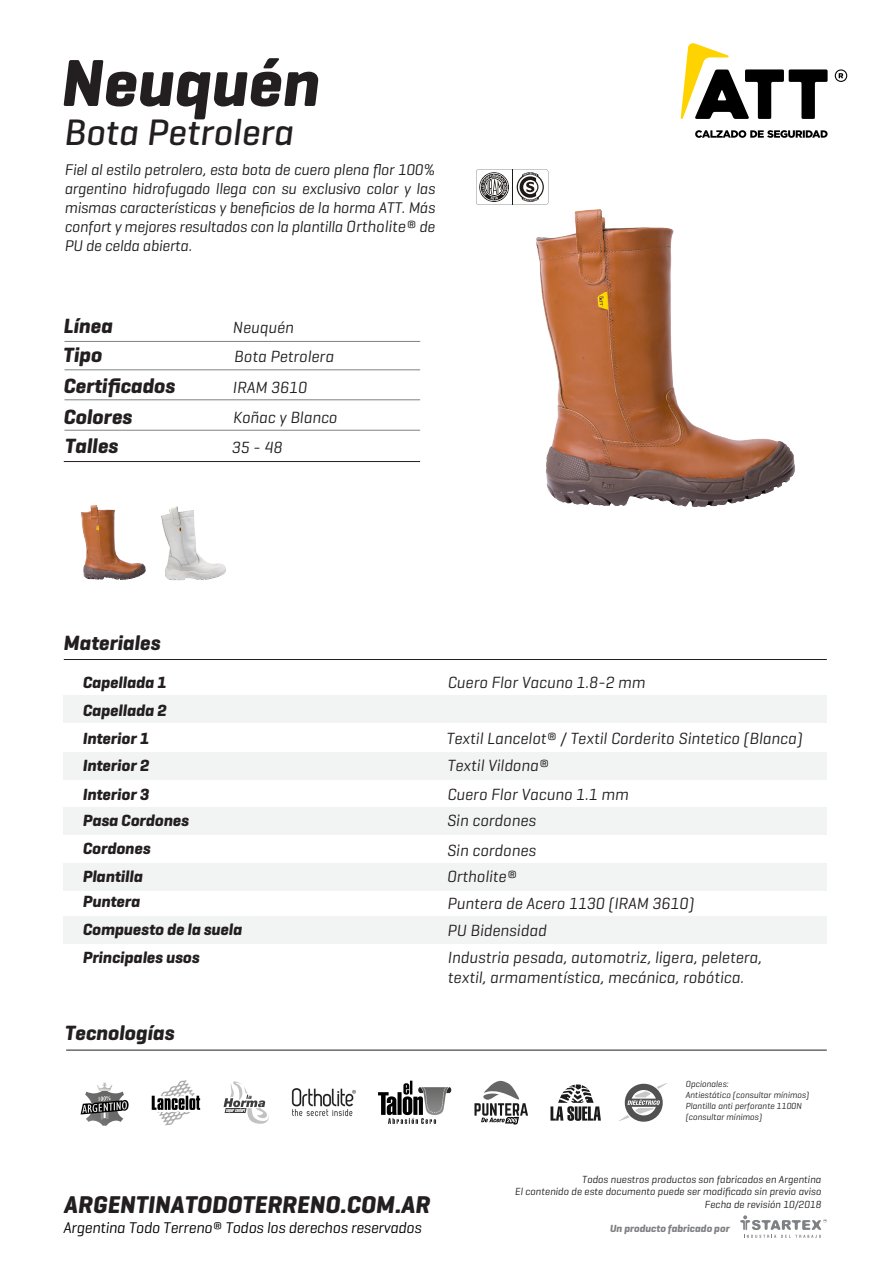
<style>
.page{position:relative;width:893px;height:1263px;background:#fff}
.page>*{position:absolute;margin:0;border:0;box-sizing:border-box;transform-origin:0 0}
.t1{font:italic 700 67.5px "Geogrotesque";color:#231f20}
.t2{font:italic 500 37.5px "Geogrotesque";color:#231f20}
.t3{font:italic 700 24.75px "Geogrotesque";color:#231f20}
.t4{font:italic 700 21px "Geogrotesque";color:#231f20}
.t5{font:italic 16.5px/27.2px "Geogrotesque";color:#231f20}
.t6{font:italic 700 16.5px/27.6px "Geogrotesque";color:#231f20}
.t7{font:italic 15.75px/19px "Geogrotesque";letter-spacing:-.01em;color:#1e1b1c;text-align:justify}
.t8{font:italic 15.75px "Geogrotesque";letter-spacing:-.01em;color:#000}
.t9{font:italic 10.5px/12.6px "Geogrotesque";color:#231f20;text-align:right}
.t10{font:italic 700 10.5px "Geogrotesque";color:#808184}
.t11{font:italic 9px/10.8px "Geogrotesque";color:#231f20}
.s1{font-size:16.5px;color:#231f20}
</style>
<div class="page">
<svg style="left:474px;top:1080px;width:54px;height:44px"></svg>
<svg style="left:476px;top:169px;width:72px;height:21px"></svg>
<div style="left:64px;top:916px;width:763px;height:27px;background:#f2f3f3"></div>
<div style="left:64px;top:863px;width:763px;height:27px;background:#f2f3f3"></div>
<div style="left:64px;top:696px;width:763px;height:27px;background:#f2f3f3"></div>
<hr style="left:64px;top:659px;width:763px;height:1px;background:#231f20">
<div style="left:64px;top:807px;width:763px;height:28px;background:#f2f3f3"></div>
<div style="left:64px;top:752px;width:763px;height:27px;background:#f2f3f3"></div>
<hr style="left:66px;top:1050px;width:761px;height:1px;background:#231f20">
<hr style="left:64px;top:341px;width:356px;height:1px;background:#808184">
<hr style="left:64px;top:369px;width:356px;height:1px;background:#808184">
<hr style="left:64px;top:399px;width:356px;height:1px;background:#808184">
<hr style="left:64px;top:430px;width:356px;height:1px;background:#808184">
<hr style="left:64px;top:461px;width:356px;height:1px;background:#231f20">
<svg style="left:835px;top:69px;width:12px;height:13px"></svg>
<svg style="left:695px;top:130px;width:133px;height:8px"></svg>
<svg style="left:681px;top:43px;width:147px;height:76px"></svg>
<svg style="left:619px;top:1083px;width:48px;height:39px"></svg>
<svg style="left:224px;top:1081px;width:45px;height:43px"></svg>
<svg style="left:550px;top:1084px;width:51px;height:37px"></svg>
<svg style="left:378px;top:1081px;width:74px;height:43px"></svg>
<svg style="left:81px;top:1083px;width:48px;height:43px"></svg>
<svg style="left:152px;top:1080px;width:48px;height:46px"></svg>
<svg style="left:740px;top:1215px;width:87px;height:23px"></svg>
<img style="left:363px;top:190px;width:432px;height:317px">
<img style="left:80px;top:505px;width:66px;height:75px">
<img style="left:291px;top:1088px;width:65px;height:29px">
<img style="left:161px;top:506px;width:65px;height:75px">
<h1 class="t1" style="left:60px;top:41px;width:260px">Neuquén</h1>
<h2 class="t2" style="left:63px;top:109px;width:231px">Bota Petrolera</h2>
<p class="t7" style="left:65px;top:159px;width:372px">Fiel al estilo petrolero, esta bota de cuero plena flor 100% argentino hidrofugado llega con su exclusivo color y las mismas características y beneficios de la horma ATT. Más confort y mejores resultados con la plantilla <span class="s1">Ortholite®</span> de PU de celda abierta.</p>
<p class="t4" style="left:63px;top:313px;width:51px">Línea</p>
<p class="t5" style="left:233px;top:313px;width:62px">Neuquén</p>
<p class="t4" style="left:63px;top:342px;width:40px">Tipo</p>
<p class="t5" style="left:234px;top:343px;width:101px">Bota Petrolera</p>
<p class="t4" style="left:63px;top:372px;width:113px">Certificados</p>
<p class="t5" style="left:233px;top:373px;width:76px">IRAM 3610</p>
<p class="t4" style="left:63px;top:403px;width:70px">Colores</p>
<p class="t5" style="left:233px;top:403px;width:106px">Koñac y Blanco</p>
<p class="t4" style="left:65px;top:433px;width:55px">Talles</p>
<p class="t5" style="left:231px;top:433px;width:52px">35 - 48</p>
<p class="t4" style="left:63px;top:630px;width:98px">Materiales</p>
<p class="t6" style="left:82px;top:669px;width:86px">Capellada 1<br>Capellada 2<br>Interior 1<br>Interior 2</p>
<p class="t6" style="left:82px;top:781px;width:108px;line-height:26.2px">Interior 3<br>Pasa Cordones</p>
<p class="t5" style="left:447px;top:668px;width:199px">Cuero Flor Vacuno 1.8-2 mm</p>
<p class="t5" style="left:446px;top:724px;width:358px">Textil Lancelot® / Textil Corderito Sintetico (Blanca)</p>
<p class="t5" style="left:447px;top:750px;width:183px;line-height:29.5px">Textil Vildona®<br>Cuero Flor Vacuno 1.1 mm</p>
<p class="t5" style="left:447px;top:807px;width:91px">Sin cordones</p>
<p class="t6" style="left:82px;top:835px;width:69px">Cordones</p>
<p class="t5" style="left:447px;top:836px;width:91px">Sin cordones</p>
<p class="t6" style="left:82px;top:862px;width:62px">Plantilla</p>
<p class="t5" style="left:447px;top:862px;width:71px">Ortholite®</p>
<p class="t6" style="left:82px;top:888px;width:161px">Puntera<br>Compuesto de la suela<br>Principales usos</p>
<p class="t5" style="left:447px;top:889px;width:316px">Puntera de Acero 1130 (IRAM 3610)<br>PU Bidensidad<br>Industria pesada, automotriz, ligera, peletera,</p>
<p class="t5" style="left:447px;top:963px;width:298px">textil, armamentística, mecánica, robótica.</p>
<p class="t4" style="left:64px;top:1020px;width:111px">Tecnologías</p>
<h3 class="t3" style="left:64px;top:1189px;width:368px">ARGENTINATODOTERRENO.COM.AR</h3>
<p class="t11" style="left:685px;top:1078px;width:125px">Opcionales:<br>Antiestático (consultar mínimos)<br>Plantilla anti perforante 1100N (consultar mínimos)</p>
<p class="t9" style="left:515px;top:1172px;width:308px">Todos nuestros productos son fabricados en Argentina<br>El contenido de este documento puede ser modificado sin previo aviso<br>Fecha de revisión 10/2018</p>
<p class="t8" style="left:63px;top:1217px;width:360px">Argentina Todo Terreno® Todos los derechos reservados</p>
<p class="t10" style="left:610px;top:1222px;width:121px">Un producto fabricado por</p>
</div>
